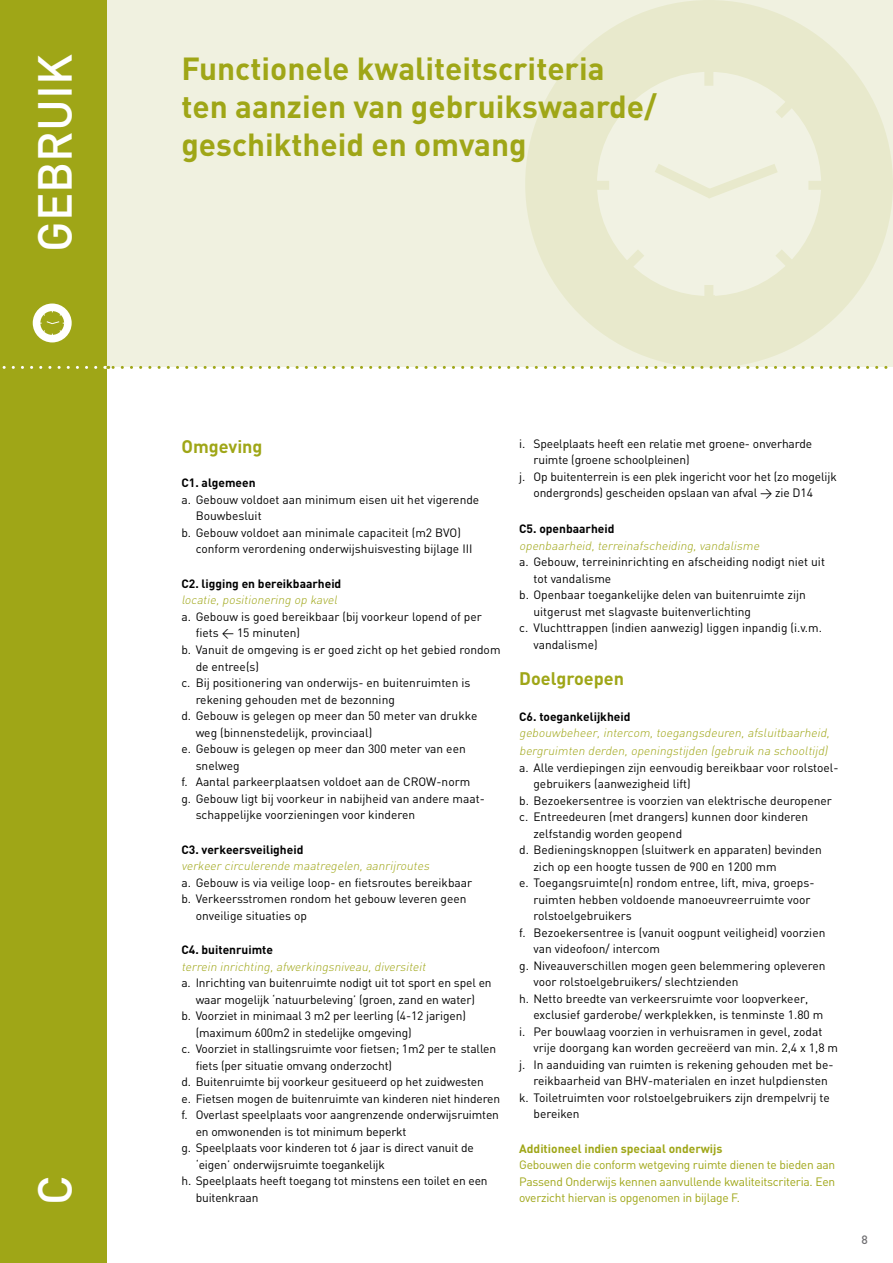
<style>
.page{position:relative;width:893px;height:1263px;background:#fff}
.page>*{position:absolute;margin:0;border:0;box-sizing:border-box;transform-origin:0 0}
.t1{font:500 47.1px "DIN";color:#fff}
.t2{font:700 31.5px/37.8px "DIN";color:#9fa617}
.t3{font:700 18px "DIN";color:#9fa617}
.t4{font:12px "DIN";color:#000}
.t5{font:italic 300 12px/18px "DIN";color:#9fa617}
.t6{font:12px/16.5px "DIN";letter-spacing:-.02em;color:#9fa617}
.t7{font:700 12px "DIN";color:#000}
.t8{font:700 12px "DIN";color:#9fa617}
.t9{font:500 12px "DIN";color:#717073}
</style>
<div class="page">
<div style="left:106px;top:0;width:787px;height:367px;background:#f0f1e0"></div>
<div style="left:0;top:0;width:106px;height:1263px;background:#9fa617"></div>
<svg style="left:2px;top:366px;width:94px;height:3px"></svg>
<svg style="left:105px;top:366px;width:783px;height:3px"></svg>
<div style="left:33px;top:303px;width:39px;height:39px;background:#fff;border-radius:50%"></div>
<svg style="left:40px;top:311px;width:24px;height:24px"></svg>
<div style="left:525px;top:0;width:368px;height:368px;background:#e8e9cc;border-radius:50%"></div>
<div style="left:597px;top:72px;width:224px;height:224px;background:#f1f2e3;border-radius:50%"></div>
<div style="left:594px;top:181px;width:15px;height:9px;background:#e8e9cc"></div>
<div style="left:808px;top:181px;width:16px;height:9px;background:#e8e9cc"></div>
<svg style="left:613px;top:242px;width:38px;height:38px"></svg>
<svg style="left:776px;top:94px;width:23px;height:24px"></svg>
<svg style="left:776px;top:250px;width:23px;height:24px"></svg>
<svg style="left:619px;top:94px;width:25px;height:24px"></svg>
<svg style="left:655px;top:164px;width:123px;height:35px"></svg>
<div style="left:704px;top:285px;width:9px;height:15px;background:#e8e9cc"></div>
<div style="left:704px;top:70px;width:9px;height:16px;background:#e8e9cc"></div>
<h1 class="t1" style="left:25px;top:252px;width:199px;rotate:-90deg">GEBRUIK</h1>
<h1 class="t1" style="left:25px;top:1205px;width:31px;rotate:-90deg">C</h1>
<h2 class="t2" style="left:181px;top:49px;width:477px">Functionele kwaliteitscriteria ten aanzien van gebruikswaarde/ geschiktheid en omvang</h2>
<h3 class="t3" style="left:181px;top:435px;width:83px">Omgeving</h3>
<p class="t7" style="left:181px;top:475px;width:76px">C1. algemeen</p>
<p class="t4" style="left:181px;top:492px;width:299px">a. Gebouw voldoet aan minimum eisen uit het vigerende</p>
<p class="t4" style="left:196px;top:509px;width:67px">Bouwbesluit</p>
<p class="t4" style="left:181px;top:525px;width:281px">b. Gebouw voldoet aan minimale capaciteit (m2 BVO)</p>
<p class="t4" style="left:196px;top:542px;width:278px">conform verordening onderwijshuisvesting bijlage III</p>
<p class="t7" style="left:181px;top:576px;width:161px">C2. ligging en bereikbaarheid</p>
<p class="t5" style="left:181px;top:591px;width:160px">locatie,positionering op kavel</p>
<p class="t4" style="left:181px;top:609px;width:302px">a. Gebouw is goed bereikbaar (bij voorkeur lopend of per</p>
<p class="t4" style="left:196px;top:626px;width:106px">fiets &lt; 15 minuten)</p>
<p class="t4" style="left:181px;top:642px;width:321px">b. Vanuit de omgeving is er goed zicht op het gebied rondom</p>
<p class="t4" style="left:196px;top:659px;width:65px">de entree(s)</p>
<p class="t4" style="left:181px;top:675px;width:290px">c. Bij positionering van onderwijs- en buitenruimten is</p>
<p class="t4" style="left:196px;top:692px;width:201px">rekening gehouden met de bezonning</p>
<p class="t4" style="left:181px;top:708px;width:297px">d. Gebouw is gelegen op meer dan 50 meter van drukke</p>
<p class="t4" style="left:196px;top:725px;width:178px">weg (binnenstedelijk, provinciaal)</p>
<p class="t4" style="left:181px;top:741px;width:286px">e. Gebouw is gelegen op meer dan 300 meter van een</p>
<p class="t4" style="left:196px;top:758px;width:45px">snelweg</p>
<p class="t4" style="left:181px;top:774px;width:290px">f. Aantal parkeerplaatsen voldoet aan de CROW-norm</p>
<p class="t4" style="left:181px;top:791px;width:305px">g. Gebouw ligt bij voorkeur in nabijheid van andere maat-</p>
<p class="t4" style="left:196px;top:807px;width:221px">schappelijke voorzieningen voor kinderen</p>
<p class="t7" style="left:181px;top:841px;width:123px">C3. verkeersveiligheid</p>
<p class="t5" style="left:181px;top:856px;width:252px">verkeer circulerende maatregelen,aanrijroutes</p>
<p class="t4" style="left:181px;top:875px;width:292px">a. Gebouw is via veilige loop- en fietsroutes bereikbaar</p>
<p class="t4" style="left:181px;top:891px;width:287px">b. Verkeersstromen rondom het gebouw leveren geen</p>
<p class="t4" style="left:196px;top:908px;width:113px">onveilige situaties op</p>
<p class="t7" style="left:181px;top:942px;width:93px">C4. buitenruimte</p>
<p class="t5" style="left:181px;top:957px;width:248px">terrein inrichting,afwerkingsniveau,diversiteit</p>
<p class="t4" style="left:181px;top:975px;width:312px">a. Inrichting van buitenruimte nodigt uit tot sport en spel en</p>
<p class="t4" style="left:196px;top:992px;width:281px">waar mogelijk ‘natuurbeleving’ (groen, zand en water)</p>
<p class="t4" style="left:181px;top:1008px;width:286px">b. Voorziet in minimaal 3 m2 per leerling (4-12 jarigen)</p>
<p class="t4" style="left:196px;top:1025px;width:218px">(maximum 600m2 in stedelijke omgeving)</p>
<p class="t4" style="left:181px;top:1041px;width:316px">c. Voorziet in stallingsruimte voor fietsen; 1m2 per te stallen</p>
<p class="t4" style="left:196px;top:1058px;width:198px">fiets (per situatie omvang onderzocht)</p>
<p class="t4" style="left:181px;top:1074px;width:304px">d. Buitenruimte bij voorkeur gesitueerd op het zuidwesten</p>
<p class="t4" style="left:181px;top:1091px;width:320px">e. Fietsen mogen de buitenruimte van kinderen niet hinderen</p>
<p class="t4" style="left:181px;top:1107px;width:319px">f. Overlast speelplaats voor aangrenzende onderwijsruimten</p>
<p class="t4" style="left:196px;top:1124px;width:212px">en omwonenden is tot minimum beperkt</p>
<p class="t4" style="left:181px;top:1140px;width:294px">g. Speelplaats voor kinderen tot 6 jaar is direct vanuit de</p>
<p class="t4" style="left:196px;top:1157px;width:191px">‘eigen’ onderwijsruimte toegankelijk</p>
<p class="t4" style="left:181px;top:1173px;width:308px">h. Speelplaats heeft toegang tot minstens een toilet en een</p>
<p class="t4" style="left:196px;top:1190px;width:64px">buitenkraan</p>
<p class="t4" style="left:519px;top:436px;width:294px">i. Speelplaats heeft een relatie met groene- onverharde</p>
<p class="t4" style="left:533px;top:452px;width:158px">ruimte (groene schoolpleinen)</p>
<p class="t4" style="left:519px;top:469px;width:319px">j. Op buitenterrein is een plek ingericht voor het (zo mogelijk</p>
<p class="t4" style="left:533px;top:485px;width:281px">ondergronds) gescheiden opslaan van afval &gt; zie D14</p>
<p class="t7" style="left:519px;top:521px;width:97px">C5. openbaarheid</p>
<p class="t5" style="left:519px;top:536px;width:244px">openbaarheid,terreinafscheiding,vandalisme</p>
<p class="t4" style="left:519px;top:554px;width:307px">a. Gebouw, terreininrichting en afscheiding nodigt niet uit</p>
<p class="t4" style="left:533px;top:571px;width:79px">tot vandalisme</p>
<p class="t4" style="left:519px;top:587px;width:288px">b. Openbaar toegankelijke delen van buitenruimte zijn</p>
<p class="t4" style="left:533px;top:604px;width:219px">uitgerust met slagvaste buitenverlichting</p>
<p class="t4" style="left:519px;top:620px;width:304px">c. Vluchttrappen (indien aanwezig) liggen inpandig (i.v.m.</p>
<p class="t4" style="left:533px;top:637px;width:66px">vandalisme)</p>
<h3 class="t3" style="left:519px;top:666px;width:106px">Doelgroepen</h3>
<p class="t7" style="left:519px;top:709px;width:113px">C6. toegankelijkheid</p>
<p class="t5" style="left:519px;top:724px;width:315px">gebouwbeheer,intercom,toegangsdeuren,afsluitbaarheid, bergruimten derden,openingstijden (gebruik na schooltijd)</p>
<p class="t4" style="left:519px;top:760px;width:321px">a. Alle verdiepingen zijn eenvoudig bereikbaar voor rolstoel-</p>
<p class="t4" style="left:533px;top:776px;width:159px">gebruikers (aanwezigheid lift)</p>
<p class="t4" style="left:519px;top:793px;width:314px">b. Bezoekersentree is voorzien van elektrische deuropener</p>
<p class="t4" style="left:519px;top:809px;width:291px">c. Entreedeuren (met drangers) kunnen door kinderen</p>
<p class="t4" style="left:533px;top:826px;width:150px">zelfstandig worden geopend</p>
<p class="t4" style="left:519px;top:842px;width:304px">d. Bedieningsknoppen (sluitwerk en apparaten) bevinden</p>
<p class="t4" style="left:533px;top:859px;width:245px">zich op een hoogte tussen de 900 en 1200 mm</p>
<p class="t4" style="left:519px;top:875px;width:297px">e. Toegangsruimte(n) rondom entree, lift, miva, groeps-</p>
<p class="t4" style="left:533px;top:892px;width:279px">ruimten hebben voldoende manoeuvreerruimte voor</p>
<p class="t4" style="left:533px;top:908px;width:100px">rolstoelgebruikers</p>
<p class="t4" style="left:519px;top:925px;width:308px">f. Bezoekersentree is (vanuit oogpunt veiligheid) voorzien</p>
<p class="t4" style="left:533px;top:941px;width:128px">van videofoon/ intercom</p>
<p class="t4" style="left:519px;top:958px;width:308px">g. Niveauverschillen mogen geen belemmering opleveren</p>
<p class="t4" style="left:533px;top:974px;width:206px">voor rolstoelgebruikers/ slechtzienden</p>
<p class="t4" style="left:519px;top:991px;width:291px">h. Netto breedte van verkeersruimte voor loopverkeer,</p>
<p class="t4" style="left:533px;top:1007px;width:291px">exclusief garderobe/ werkplekken, is tenminste 1.80 m</p>
<p class="t4" style="left:519px;top:1024px;width:305px">i. Per bouwlaag voorzien in verhuisramen in gevel, zodat</p>
<p class="t4" style="left:533px;top:1040px;width:306px">vrije doorgang kan worden gecreëerd van min. 2,4 x 1,8 m</p>
<p class="t4" style="left:519px;top:1057px;width:316px">j. In aanduiding van ruimten is rekening gehouden met be-</p>
<p class="t4" style="left:533px;top:1073px;width:296px">reikbaarheid van BHV-materialen en inzet hulpdiensten</p>
<p class="t4" style="left:519px;top:1090px;width:312px">k. Toiletruimten voor rolstoelgebruikers zijn drempelvrij te</p>
<p class="t4" style="left:533px;top:1106px;width:48px">bereiken</p>
<p class="t8" style="left:519px;top:1141px;width:205px">Additioneel indien speciaal onderwijs</p>
<p class="t6" style="left:519px;top:1156px;width:317px">Gebouwen die conform wetgeving ruimte dienen te bieden aan<br>Passend Onderwijs kennen aanvullende kwaliteitscriteria. Een</p>
<p class="t6" style="left:519px;top:1189px;width:222px">overzicht hiervan is opgenomen in bijlage F.</p>
<p class="t9" style="left:861px;top:1231px;width:8px">8</p>
</div>
